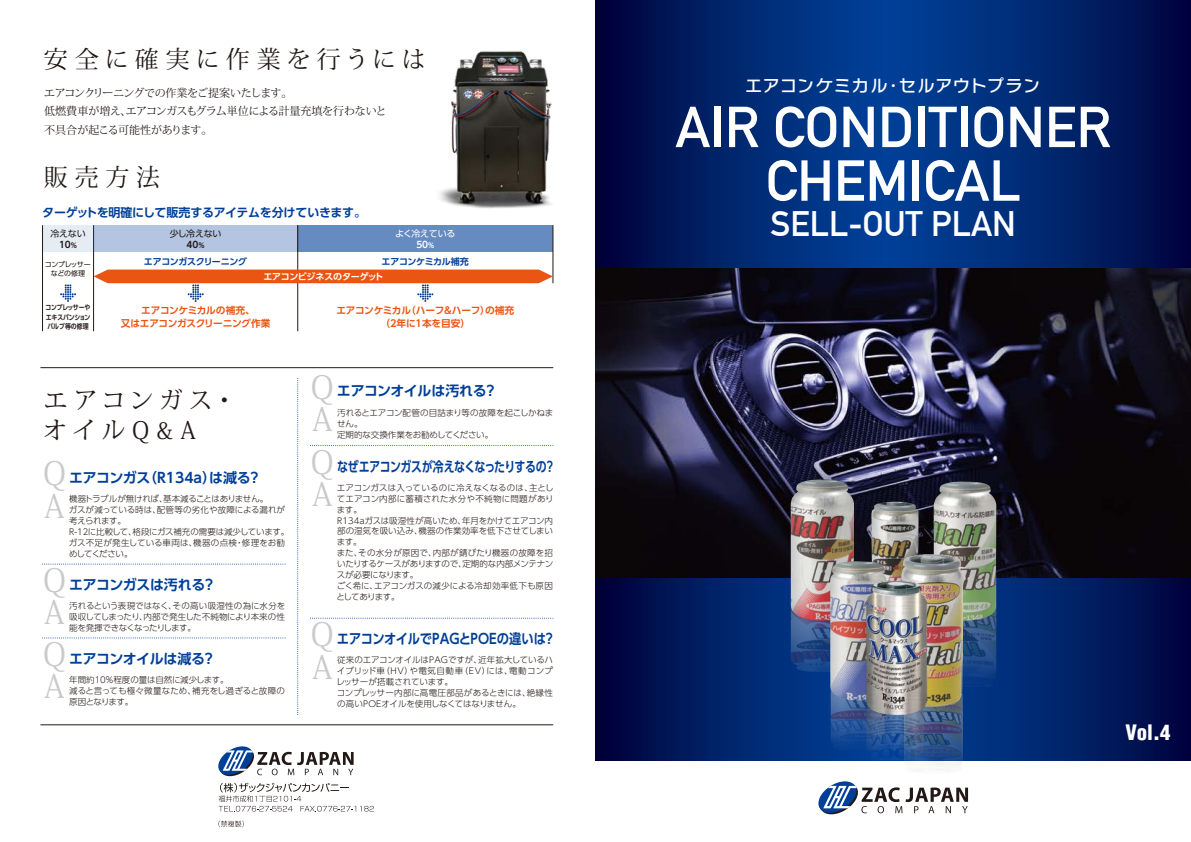
<style>
.page{position:relative;width:1191px;height:842px;background:#fff}
.page>*{position:absolute;margin:0;border:0;box-sizing:border-box;transform-origin:0 0}
.t1{font:700 56.7px/53.6px "DIN Alternate";color:#fff;text-align:center}
.t2{font:700 34.7px "DIN Alternate";color:#fff}
.t3{font:32px/32.3px "Koz Min Pro";color:#c9caca}
.t4{font:24px "Koz Min Pro";letter-spacing:.24em;color:#221815}
.t5{font:24px/30.6px "Koz Min Pro";letter-spacing:.215em;color:#221815}
.t6{font:900 condensed 20.8px "Helvetica";color:#fff}
.t7{font:17.2px "Rodin NTLG Pro DB";letter-spacing:.035em;color:#fff}
.t8{font:700 14px "UD Shin Go Pro De";letter-spacing:-.025em;color:#003f98}
.t9{font:700 14px "UD Shin Go Pro De";letter-spacing:-.025em;color:#003f98;scale:.78 1}
.t10{font:700 14px "UD Shin Go Pro De";letter-spacing:-.025em;color:#003f98;scale:.88 1}
.t11{font:700 12px "UD Shin Go Pro De";letter-spacing:-.025em;color:#003f98}
.t12{font:11px/18.6px "Koz Min Pro";letter-spacing:-.03em;color:#221815}
.t13{font:700 9.7px/12.8px "UD Shin Go Pro De";letter-spacing:-.025em;color:#ea5514;text-align:center}
.t14{font:700 9px "UD Shin Go Pro De";letter-spacing:-.04em;color:#003f98}
.t15{font:700 9px "UD Shin Go Pro De";letter-spacing:-.02em;color:#fff}
.t16{font:9px "UD Shin Go Pro";letter-spacing:-.03em;color:#221815}
.t17{font:9px "UD Shin Go Pro";letter-spacing:-.04em;color:#fff}
.t18{font:700 9px "UD Shin Go Pro De";color:#221815}
.t19{font:300 8.5px/10.9px "UD Shin Go Pro";letter-spacing:-.005em;color:#221815}
.t20{font:700 7px/9.2px "UD Shin Go Pro De";letter-spacing:-.02em;color:#221815;text-align:justify;scale:.84 1}
.t21{font:7px/9.2px "UD Shin Go Pro";letter-spacing:-.05em;color:#221815;text-align:center}
.s1{font-size:7px}
</style>
<div class="page">
<svg style="left:595px;top:0;width:596px;height:760px;background:#002269"></svg>
<img style="left:595px;top:269px;width:596px;height:309px">
<svg style="left:818px;top:781px;width:150px;height:33px"></svg>
<svg style="left:218px;top:746px;width:135px;height:30px"></svg>
<svg style="left:219px;top:783px;width:155px;height:29px"></svg>
<svg style="left:218px;top:820px;width:26px;height:7px"></svg>
<svg style="left:44px;top:564px;width:242px;height:1px"></svg>
<svg style="left:310px;top:445px;width:244px;height:1px"></svg>
<svg style="left:310px;top:618px;width:244px;height:1px"></svg>
<svg style="left:44px;top:637px;width:242px;height:1px"></svg>
<hr style="left:41px;top:725px;width:512px;height:1px;background:#221815">
<hr style="left:41px;top:367px;width:512px;height:1px;background:#221815">
<svg style="left:297px;top:378px;width:1px;height:337px"></svg>
<hr style="left:93px;top:225px;width:1px;height:106px;background:#221815">
<div style="left:43px;top:225px;width:51px;height:27px;background:#e6ecf4"></div>
<div style="left:94px;top:225px;width:204px;height:27px;background:#b3c5e0"></div>
<div style="left:298px;top:225px;width:255px;height:27px;background:#668bc1"></div>
<hr style="left:42px;top:225px;width:1px;height:106px;background:#221815">
<hr style="left:297px;top:225px;width:1px;height:106px;background:#221815">
<hr style="left:553px;top:225px;width:1px;height:58px;background:#221815">
<svg style="left:60px;top:284px;width:16px;height:18px"></svg>
<svg style="left:94px;top:270px;width:459px;height:32px"></svg>
<img style="left:790px;top:621px;width:40px;height:51px">
<img style="left:963px;top:621px;width:33px;height:67px">
<img style="left:830px;top:700px;width:12px;height:51px">
<img style="left:949px;top:707px;width:14px;height:58px">
<img style="left:842px;top:725px;width:107px;height:63px">
<img style="left:790px;top:479px;width:64px;height:142px">
<img style="left:933px;top:481px;width:63px;height:140px">
<img style="left:871px;top:502px;width:44px;height:66px">
<img style="left:830px;top:561px;width:56px;height:139px">
<img style="left:901px;top:554px;width:62px;height:153px">
<img style="left:841px;top:568px;width:111px;height:157px">
<img style="left:439px;top:51px;width:113px;height:158px">
<h3 class="t4" style="left:44px;top:42px;width:383px">安全に確実に作業を行うには</h3>
<p class="t12" style="left:44px;top:83px;width:344px">エアコンクリーニングでの作業をご提案いたします。<br>低燃費車が増え、エアコンガスもグラム単位による計量充填を行わないと不具合が起こる可能性があります。</p>
<h3 class="t4" style="left:44px;top:161px;width:118px">販売方法</h3>
<h3 class="t11" style="left:42px;top:203px;width:325px">ターゲットを明確にして販売するアイテムを分けていきます。</h3>
<p class="t16" style="left:50px;top:226px;width:37px">冷えない</p>
<p class="t18" style="left:59px;top:237px;width:20px">10<span class="s1">%</span></p>
<p class="t16" style="left:170px;top:226px;width:53px">少し冷えない</p>
<p class="t18" style="left:187px;top:237px;width:20px">40<span class="s1">%</span></p>
<p class="t17" style="left:395px;top:226px;width:62px">よく冷えている</p>
<p class="t15" style="left:416px;top:237px;width:20px">50<span class="s1">%</span></p>
<p class="t14" style="left:144px;top:254px;width:105px">エアコンガスクリーニング</p>
<p class="t14" style="left:381px;top:254px;width:89px">エアコンケミカル補充</p>
<p class="t15" style="left:263px;top:269px;width:122px">エアコンビジネスのターゲット</p>
<p class="t21" style="left:45px;top:260px;width:47px">コンプレッサーなどの修理</p>
<p class="t20" style="left:45px;top:303px;width:55px">コンプレッサーやエキスパンションバルブ等の修理</p>
<p class="t13" style="left:121px;top:304px;width:151px">エアコンケミカルの補充、<br>又はエアコンガスクリーニング作業</p>
<p class="t13" style="left:336px;top:304px;width:179px">エアコンケミカル（ハーフ&amp;ハーフ）の補充（2年に1本を目安）</p>
<h3 class="t5" style="left:43px;top:384px;width:195px">エアコンガス・オイルQ&amp;A</h3>
<h3 class="t3" style="left:43px;top:456px;width:24px">Q<br>A</h3>
<h3 class="t8" style="left:69px;top:466px;width:194px">エアコンガス（R134a）は減る？</h3>
<p class="t19" style="left:69px;top:493px;width:222px">機器トラブルが無ければ、基本減ることはありません。<br>ガスが減っている時は、配管等の劣化や故障による漏れが考えられます。<br>R-12に比較して、格段にガス補充の需要は減少しています。ガス不足が発生している車両は、機器の点検・修理をお勧めしてください。</p>
<h3 class="t3" style="left:43px;top:563px;width:24px">Q<br>A</h3>
<h3 class="t8" style="left:69px;top:573px;width:149px">エアコンガスは汚れる？</h3>
<p class="t19" style="left:69px;top:600px;width:218px;text-align:justify">汚れるという表現ではなく、その高い吸湿性の為に水分を吸収してしまったり、内部で発生した不純物により本来の性能を発揮できなくなったりします。</p>
<h3 class="t3" style="left:43px;top:637px;width:24px">Q<br>A</h3>
<h3 class="t8" style="left:69px;top:647px;width:148px">エアコンオイルは減る？</h3>
<p class="t19" style="left:69px;top:674px;width:217px">年間約10%程度の量は自然に減少します。<br>減ると言っても極々微量なため、補充をし過ぎると故障の原因となります。</p>
<h3 class="t3" style="left:311px;top:370px;width:24px">Q<br>A</h3>
<h3 class="t8" style="left:337px;top:380px;width:162px">エアコンオイルは汚れる？</h3>
<p class="t19" style="left:337px;top:407px;width:218px">汚れるとエアコン配管の目詰まり等の故障を起こしかねません。<br>定期的な交換作業をお勧めしてください。</p>
<h3 class="t3" style="left:311px;top:445px;width:24px">Q<br>A</h3>
<h3 class="t9" style="left:337px;top:455px;width:281px">なぜエアコンガスが冷えなくなったりするの？</h3>
<p class="t19" style="left:336px;top:482px;width:219px">エアコンガスは入っているのに冷えなくなるのは、主としてエアコン内部に蓄積された水分や不純物に問題があります。<br>R134aガスは吸湿性が高いため、年月をかけてエアコン内部の湿気を吸い込み、機器の作業効率を低下させてしまいます。<br>また、その水分が原因で、内部が錆びたり機器の故障を招いたりするケースがありますので、定期的な内部メンテナンスが必要になります。<br>ごく希に、エアコンガスの減少による冷却効率低下も原因としてあります。</p>
<h3 class="t3" style="left:311px;top:617px;width:24px">Q<br>A</h3>
<h3 class="t10" style="left:337px;top:627px;width:250px">エアコンオイルでPAGとPOEの違いは？</h3>
<p class="t19" style="left:336px;top:654px;width:218px">従来のエアコンオイルはPAGですが、近年拡大しているハイブリッド車（HV）や電気自動車（EV）には、電動コンプレッサーが搭載されています。<br>コンプレッサー内部に高電圧部品があるときには、絶縁性の高いPOEオイルを使用しなくてはなりません。</p>
<h3 class="t7" style="left:745px;top:74px;width:297px">エアコンケミカル・セルアウトプラン</h3>
<h1 class="t1" style="left:675px;top:97px;width:437px">AIR CONDITIONER<br>CHEMICAL</h1>
<h2 class="t2" style="left:770px;top:197px;width:247px">SELL-OUT PLAN</h2>
<h3 class="t6" style="left:1125px;top:719px;width:46px">Vol.4</h3>
</div>
